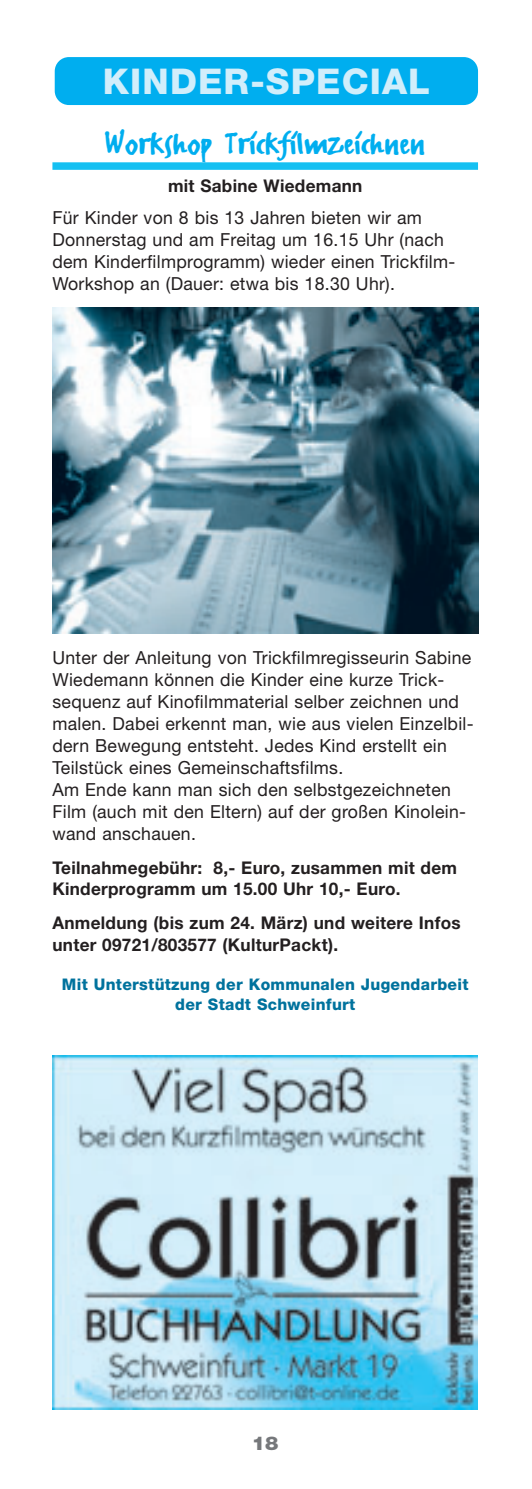
<style>
.page{position:relative;width:532px;height:1489px;background:#fff}
.page>*{position:absolute;margin:0;border:0;box-sizing:border-box;transform-origin:0 0}
.t1{font:38px "FF Erikrighthand";letter-spacing:.005em;color:#00aeef;scale:1.04 1}
.t2{font:800 35.5px "Helvetica Neue";letter-spacing:.03em;color:#d1eefb}
.t3{font:900 19px "Helvetica Neue";color:#76787b;scale:1.05 1}
.t4{font:18px/22px "Helvetica Neue";letter-spacing:.015em;color:#231f20}
.t5{font:700 17.5px/21.5px "Helvetica Neue";letter-spacing:.015em;color:#231f20}
.t6{font:800 16px/20px "Helvetica Neue";letter-spacing:.02em;color:#00729d;text-align:center}
</style>
<div class="page">
<div style="left:52px;top:162px;width:426px;height:8px;background:#15c0f2"></div>
<div style="left:55px;top:57px;width:423px;height:48px;background:#00aeef;border-radius:14px"></div>
<img style="left:52px;top:307px;width:426px;height:326px">
<img style="left:52px;top:1055px;width:425px;height:354px">
<h2 class="t2" style="left:103px;top:68px;width:328px">KINDER-SPECIAL</h2>
<h1 class="t1" style="left:105px;top:118px;width:309px">Workshop Trickfilmzeichnen</h1>
<p class="t5" style="left:168px;top:176px;width:196px">mit Sabine Wiedemann</p>
<p class="t4" style="left:52px;top:208px;width:404px">Für Kinder von 8 bis 13 Jahren bieten wir am Donnerstag und am Freitag um 16.15 Uhr (nach dem Kinderfilmprogramm) wieder einen Trickfilm-Workshop an (Dauer: etwa bis 18.30 Uhr).</p>
<p class="t4" style="left:52px;top:648px;width:422px">Unter der Anleitung von Trickfilmregisseurin Sabine Wiedemann können die Kinder eine kurze Trick&shy;sequenz auf Kinofilmmaterial selber zeichnen und malen. Dabei erkennt man, wie aus vielen Einzelbil&shy;dern Bewegung entsteht. Jedes Kind erstellt ein Teilstück eines Gemeinschaftsfilms.<br>Am Ende kann man sich den selbstgezeichneten Film (auch mit den Eltern) auf der großen Kinolein&shy;wand anschauen.</p>
<p class="t5" style="left:52px;top:858px;width:406px">Teilnahmegebühr: 8,- Euro, zusammen mit dem<br>Kinderprogramm um 15.00 Uhr 10,- Euro.</p>
<p class="t5" style="left:52px;top:913px;width:409px">Anmeldung (bis zum 24. März) und weitere Infos unter 09721/803577 (KulturPackt).</p>
<p class="t6" style="left:62px;top:975px;width:408px">Mit Unterstützung der Kommunalen Jugendarbeit der Stadt Schweinfurt</p>
<p class="t3" style="left:252px;top:1436px;width:27px">18</p>
</div>
